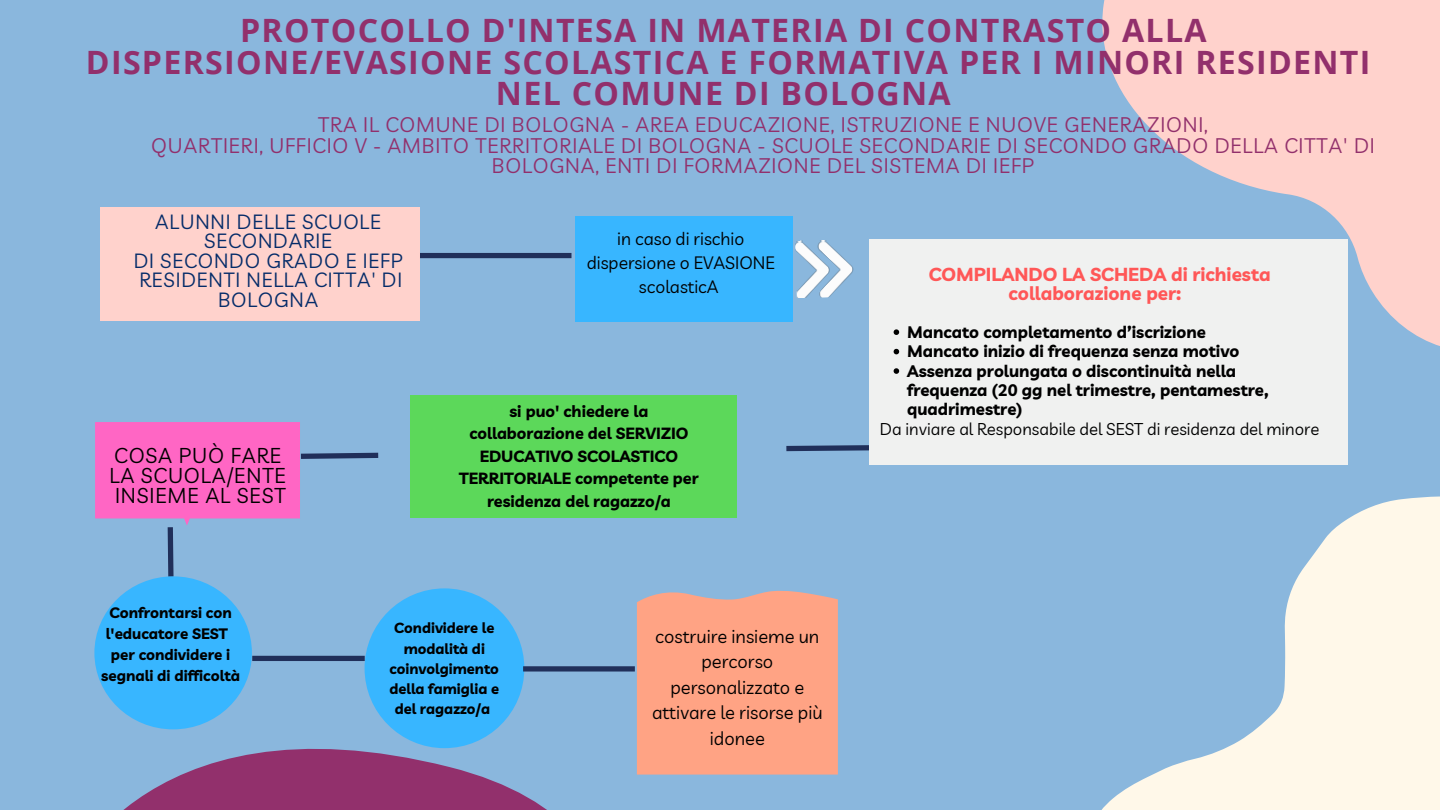
<style>
.page{position:relative;width:1440px;height:810px;background:#8ab7dd}
.page>*{position:absolute;margin:0;border:0;box-sizing:border-box;transform-origin:0 0}
.t1{font:700 32.2px/31.5px "Open Sans";letter-spacing:.04em;color:#92306c;text-align:center}
.t2{font:21px/20.2px "Livvic";letter-spacing:.04em;color:#000}
.t3{font:20.6px/20.2px "Livvic";letter-spacing:.04em;color:#92306c;text-align:center}
.t4{font:20.1px/19.5px "Livvic";letter-spacing:.04em;color:#052c69;text-align:center}
.t5{font:700 18.8px/18.4px "Livvic";color:#ff5757;text-align:center}
.t6{font:18.3px/25.5px "Livvic";color:#000;text-align:center}
.t7{font:17.5px/24px "Livvic";color:#000;text-align:center}
.t8{font:700 16.7px/19.4px "Livvic";color:#000}
.t9{font:16.7px "Livvic";color:#000}
.t10{font:700 16.2px/22.5px "Livvic";color:#000;text-align:center}
.t11{font:700 15.1px/21px "Livvic";color:#000;text-align:center}
.t12{font:700 14.6px/20.2px "Livvic";color:#000;text-align:center}
</style>
<div class="page">
<svg style="left:1102px;top:0;width:338px;height:346px;fill:#ffd2cc"></svg>
<svg style="left:105px;top:627px;width:532px;height:183px"></svg>
<svg style="left:786px;top:442px;width:84px;height:12px"></svg>
<div style="left:870px;top:239px;width:478px;height:225px;background:#f0f1f0"></div>
<div style="left:100px;top:208px;width:320px;height:113px;background:#ffd2cc"></div>
<div style="left:411px;top:395px;width:326px;height:122px;background:#5cd85a"></div>
<div style="left:252px;top:656px;width:113px;height:5px;background:#202f5a"></div>
<div style="left:365px;top:588px;width:159px;height:160px;background:#38b6ff;border-radius:50%"></div>
<div style="left:575px;top:216px;width:218px;height:106px;background:#38b6ff"></div>
<svg style="left:894px;top:329px;width:5px;height:6px"></svg>
<svg style="left:894px;top:349px;width:5px;height:5px"></svg>
<svg style="left:894px;top:368px;width:5px;height:6px"></svg>
<img style="left:795px;top:240px;width:59px;height:58px">
<div style="left:420px;top:253px;width:152px;height:5px;background:#202f5a"></div>
<svg style="left:95px;top:422px;width:284px;height:154px"></svg>
<div style="left:94px;top:576px;width:158px;height:153px;background:#38b6ff;border-radius:50%"></div>
<div style="left:637px;top:591px;width:201px;height:184px;background:#ffa384"></div>
<div style="left:523px;top:666px;width:112px;height:6px;background:#202f5a"></div>
<svg style="left:997px;top:464px;width:443px;height:346px"></svg>
<h1 class="t1" style="left:86px;top:14px;width:1286px">PROTOCOLLO D'INTESA IN MATERIA DI CONTRASTO ALLA<br>DISPERSIONE/EVASIONE SCOLASTICA E FORMATIVA PER I MINORI RESIDENTI<br>NEL COMUNE DI BOLOGNA</h1>
<p class="t3" style="left:151px;top:115px;width:1225px">TRA IL COMUNE DI BOLOGNA - AREA EDUCAZIONE, ISTRUZIONE E NUOVE GENERAZIONI,<br>QUARTIERI, UFFICIO V - AMBITO TERRITORIALE DI BOLOGNA - SCUOLE SECONDARIE DI SECONDO GRADO DELLA CITTA' DI<br>BOLOGNA, ENTI DI FORMAZIONE DEL SISTEMA DI IEFP</p>
<p class="t4" style="left:134px;top:212px;width:271px">ALUNNI DELLE SCUOLE<br>SECONDARIE<br>DI SECONDO GRADO E IEFP<br>RESIDENTI NELLA CITTA' DI<br>BOLOGNA</p>
<p class="t2" style="left:109px;top:445px;width:178px">COSA PUÒ FARE<br>LA SCUOLA/ENTE<br>INSIEME AL SEST</p>
<p class="t7" style="left:587px;top:227px;width:190px">in caso di rischio dispersione o EVASIONE scolasticA</p>
<p class="t10" style="left:459px;top:399px;width:241px">si puo' chiedere la collaborazione del SERVIZIO<br>EDUCATIVO SCOLASTICO<br>TERRITORIALE competente per residenza del ragazzo/a</p>
<p class="t11" style="left:101px;top:602px;width:140px">Confrontarsi con l'educatore SEST per condividere i segnali di difficoltà</p>
<p class="t12" style="left:390px;top:618px;width:111px">Condividere le modalità di coinvolgimento della famiglia e del ragazzo/a</p>
<p class="t6" style="left:652px;top:623px;width:172px">costruire insieme un percorso personalizzato e attivare le risorse più idonee</p>
<p class="t5" style="left:929px;top:265px;width:343px">COMPILANDO LA SCHEDA di richiesta collaborazione per:</p>
<p class="t8" style="left:907px;top:322px;width:363px">Mancato completamento d’iscrizione Mancato inizio di frequenza senza motivo Assenza prolungata o discontinuità nella frequenza (20 gg nel trimestre, pentamestre, quadrimestre)</p>
<p class="t9" style="left:880px;top:418px;width:441px">Da inviare al Responsabile del SEST di residenza del minore</p>
</div>
